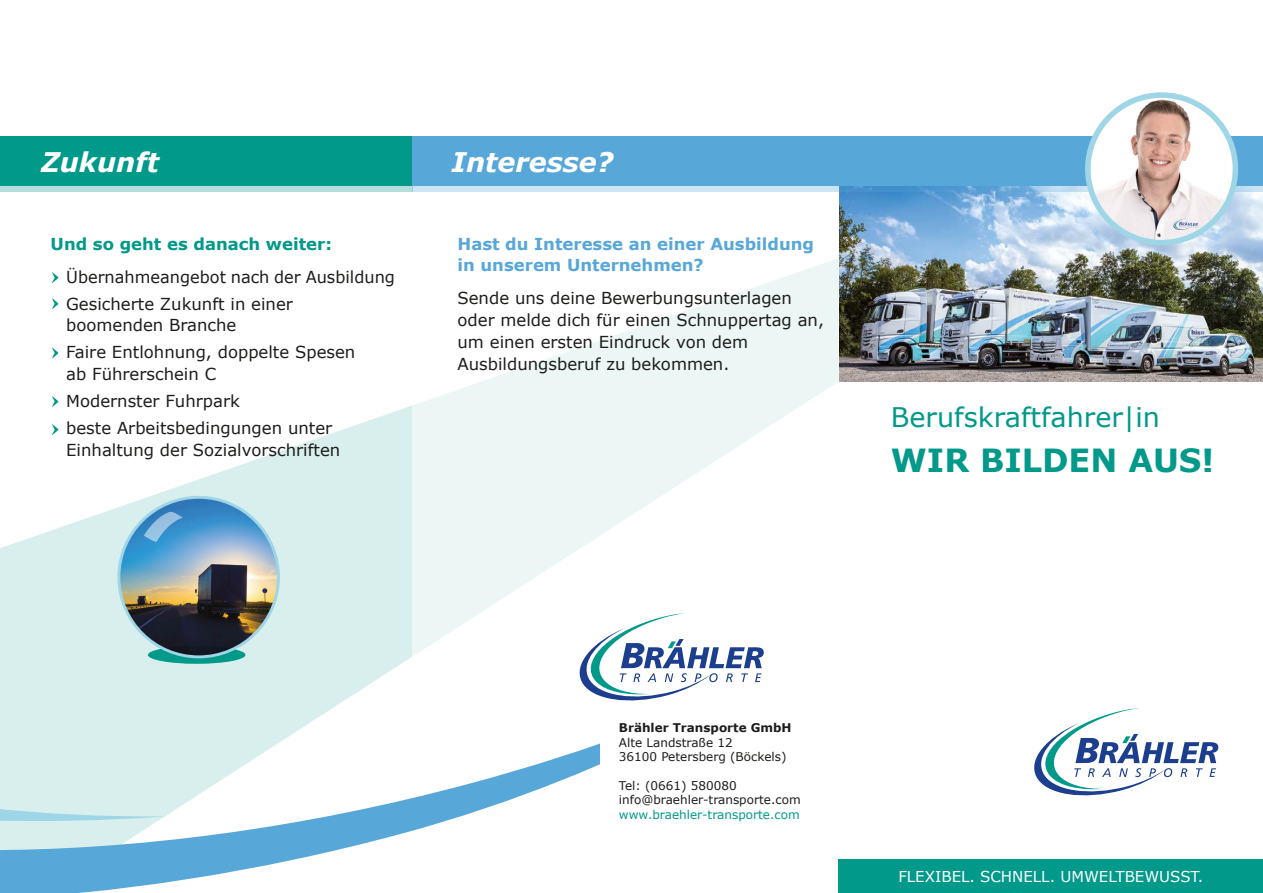
<style>
.page{position:relative;width:1263px;height:893px;background:#fff}
.page>*{position:absolute;margin:0;border:0;box-sizing:border-box;transform-origin:0 0}
.t1{font:700 31.95px "Verdana";color:#00998a}
.t2{font:27px "Verdana";color:#00998a}
.t3{font:italic 700 27px "Verdana";color:#fff}
.t4{font:16.5px/27px "Verdana";color:#1d1d1b}
.t5{font:700 16.5px/21.8px "Verdana";color:#58a7d9}
.t6{font:700 16.5px "Verdana";color:#00998a}
.t7{font:15px "Verdana";color:#fff}
.t8{font:12px/14.4px "Verdana";color:#1d1d1b}
.t9{font:12px "Verdana";color:#00998a}
.t10{font:700 12px "Verdana";color:#1d1d1b}
</style>
<div class="page">
<img style="left:832px;top:136px;width:431px;height:245px">
<div style="left:826px;top:177px;width:12px;height:701px;background:#fff"></div>
<svg style="left:0;top:347px;width:412px;height:318px"></svg>
<div style="left:412px;top:231px;width:426px;height:461px;background:linear-gradient(to right,#f3faf9,#f9fcfc)"></div>
<svg style="left:0;top:665px;width:600px;height:228px"></svg>
<div style="left:838px;top:859px;width:425px;height:34px;background:#00998a"></div>
<svg style="left:1034px;top:708px;width:184px;height:88px"></svg>
<svg style="left:52px;top:272px;width:7px;height:11px"></svg>
<svg style="left:52px;top:298px;width:7px;height:11px"></svg>
<svg style="left:52px;top:348px;width:7px;height:10px"></svg>
<svg style="left:52px;top:396px;width:7px;height:11px"></svg>
<svg style="left:52px;top:424px;width:7px;height:11px"></svg>
<div style="left:0;top:137px;width:413px;height:49px;background:#00998a"></div>
<div style="left:0;top:142px;width:413px;height:50px;background:#00998a"></div>
<div style="left:412px;top:137px;width:851px;height:49px;background:#58a7d9"></div>
<div style="left:412px;top:142px;width:851px;height:50px;background:#58a7d9"></div>
<svg style="left:0;top:807px;width:166px;height:15px;background:#c3e5ea"></svg>
<div style="left:601px;top:655px;width:201px;height:146px;background:#fff"></div>
<svg style="left:573px;top:613px;width:191px;height:92px"></svg>
<img style="left:1015px;top:92px;width:240px;height:160px">
<div style="left:1085px;top:92px;width:153px;height:153px;border:6px solid #9ed6e7;border-radius:50%"></div>
<svg style="left:1173px;top:218px;width:25px;height:12px"></svg>
<div style="left:148px;top:646px;width:97px;height:18px;background:#00998a;border-radius:50%"></div>
<img style="left:97px;top:497px;width:241px;height:160px">
<div style="left:117px;top:496px;width:163px;height:162px;border:3px solid #9ed6e7;border-radius:50%"></div>
<svg style="left:144px;top:512px;width:39px;height:30px"></svg>
<h2 class="t3" style="left:41px;top:143px;width:120px">Zukunft</h2>
<h2 class="t3" style="left:451px;top:143px;width:164px">Interesse?</h2>
<p class="t6" style="left:51px;top:232px;width:283px">Und so geht es danach weiter:</p>
<p class="t4" style="left:66px;top:263px;width:330px">Übernahmeangebot nach der Ausbildung<br>Gesicherte Zukunft in einer</p>
<p class="t4" style="left:66px;top:312px;width:291px">boomenden Branche<br>Faire Entlohnung, doppelte Spesen</p>
<p class="t4" style="left:66px;top:360px;width:268px">ab Führerschein C<br>Modernster Fuhrpark<br>beste Arbeitsbedingungen unter</p>
<p class="t4" style="left:66px;top:436px;width:276px">Einhaltung der Sozialvorschriften</p>
<p class="t5" style="left:457px;top:232px;width:358px">Hast du Interesse an einer Ausbildung in unserem Unternehmen?</p>
<p class="t4" style="left:457px;top:287px;width:368px;line-height:21.8px">Sende uns deine Bewerbungsunterlagen oder melde dich für einen Schnuppertag an, um einen ersten Eindruck von dem Ausbildungsberuf zu bekommen.</p>
<h2 class="t2" style="left:891px;top:399px;width:270px">Berufskraftfahrer|in</h2>
<h1 class="t1" style="left:891px;top:438px;width:325px">WIR BILDEN AUS!</h1>
<p class="t10" style="left:619px;top:719px;width:174px">Brähler Transporte GmbH</p>
<p class="t8" style="left:619px;top:735px;width:169px">Alte Landstraße 12<br>36100 Petersberg (Böckels)</p>
<p class="t8" style="left:619px;top:778px;width:183px">Tel: (0661) 580080 info@braehler-transporte.com</p>
<p class="t9" style="left:619px;top:806px;width:182px">www.braehler-transporte.com</p>
<p class="t7" style="left:898px;top:866px;width:306px">FLEXIBEL. SCHNELL. UMWELTBEWUSST.</p>
</div>
